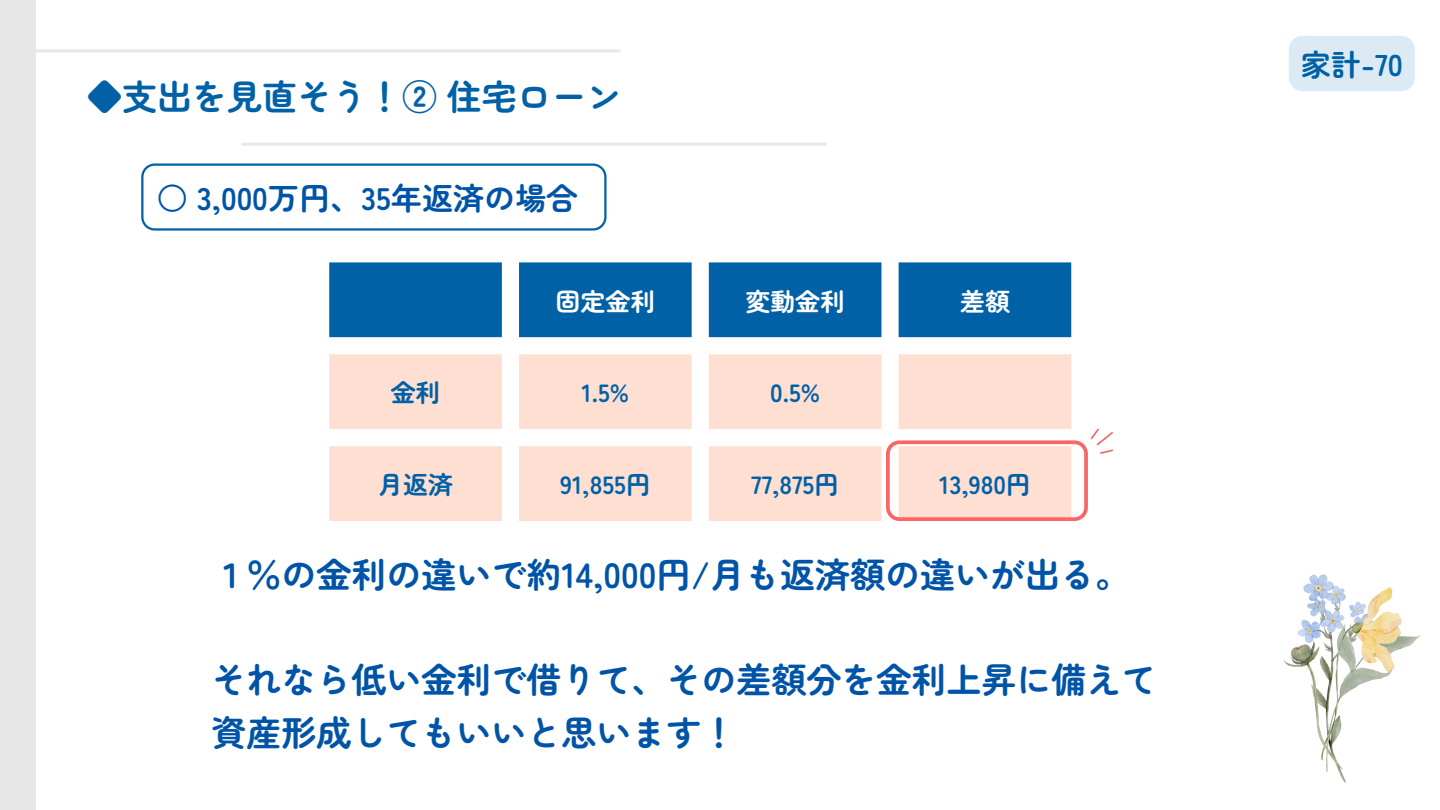
<style>
.page{position:relative;width:1440px;height:810px;background:#fff}
.page>*{position:absolute;margin:0;border:0;box-sizing:border-box;transform-origin:0 0}
.t1{font:700 35px/52.5px "Zen Maru Gothic";color:#0054a7}
.t2{font:700 35px "Zen Maru Gothic";color:#0061a7}
.t3{font:700 31.1px "Zen Maru Gothic";color:#0054a7}
.t4{font:700 30px "Zen Maru Gothic";color:#0061a7}
.t5{font:700 24.9px "Zen Maru Gothic";color:#0061a7}
.t6{font:700 24.9px "Zen Maru Gothic";color:#fff}
</style>
<div class="page">
<div style="left:0;top:0;width:36px;height:810px;background:#e7e7e7"></div>
<svg style="left:329px;top:262px;width:742px;height:75px;background:#136cad"></svg>
<svg style="left:329px;top:354px;width:742px;height:167px;background:#ffe3d8"></svg>
<svg style="left:886px;top:423px;width:227px;height:98px"></svg>
<hr style="left:242px;top:143px;width:584px;height:3px;background:#e7e7e7">
<hr style="left:36px;top:49px;width:585px;height:3px;background:#e7e7e7">
<svg style="left:141px;top:164px;width:465px;height:66px"></svg>
<img style="left:1284px;top:575px;width:136px;height:208px">
<div style="left:1289px;top:36px;width:126px;height:55px;background:#dceaf4;border-radius:14px"></div>
<p class="t2" style="left:87px;top:70px;width:536px">◆支出を見直そう！② 住宅ローン</p>
<p class="t3" style="left:157px;top:174px;width:422px">○ 3,000万円、35年返済の場合</p>
<p class="t6" style="left:556px;top:282px;width:101px">固定金利</p>
<h1 class="t6" style="left:745px;top:282px;width:101px">変動金利</h1>
<p class="t6" style="left:960px;top:282px;width:51px">差額</p>
<p class="t5" style="left:391px;top:374px;width:51px">金利</p>
<p class="t5" style="left:582px;top:374px;width:49px">1.5%</p>
<p class="t5" style="left:770px;top:374px;width:51px">0.5%</p>
<p class="t5" style="left:378px;top:465px;width:76px">月返済</p>
<p class="t5" style="left:560px;top:465px;width:92px">91,855円</p>
<p class="t5" style="left:751px;top:465px;width:89px">77,875円</p>
<p class="t5" style="left:939px;top:465px;width:93px">13,980円</p>
<p class="t1" style="left:212px;top:547px;width:920px">１％の金利の違いで約14,000円/月も返済額の違いが出る。</p>
<p class="t1" style="left:212px;top:652px;width:946px">それなら低い金利で借りて、その差額分を金利上昇に備えて資産形成してもいいと思います！</p>
<p class="t4" style="left:1301px;top:41px;width:103px">家計-70</p>
</div>
